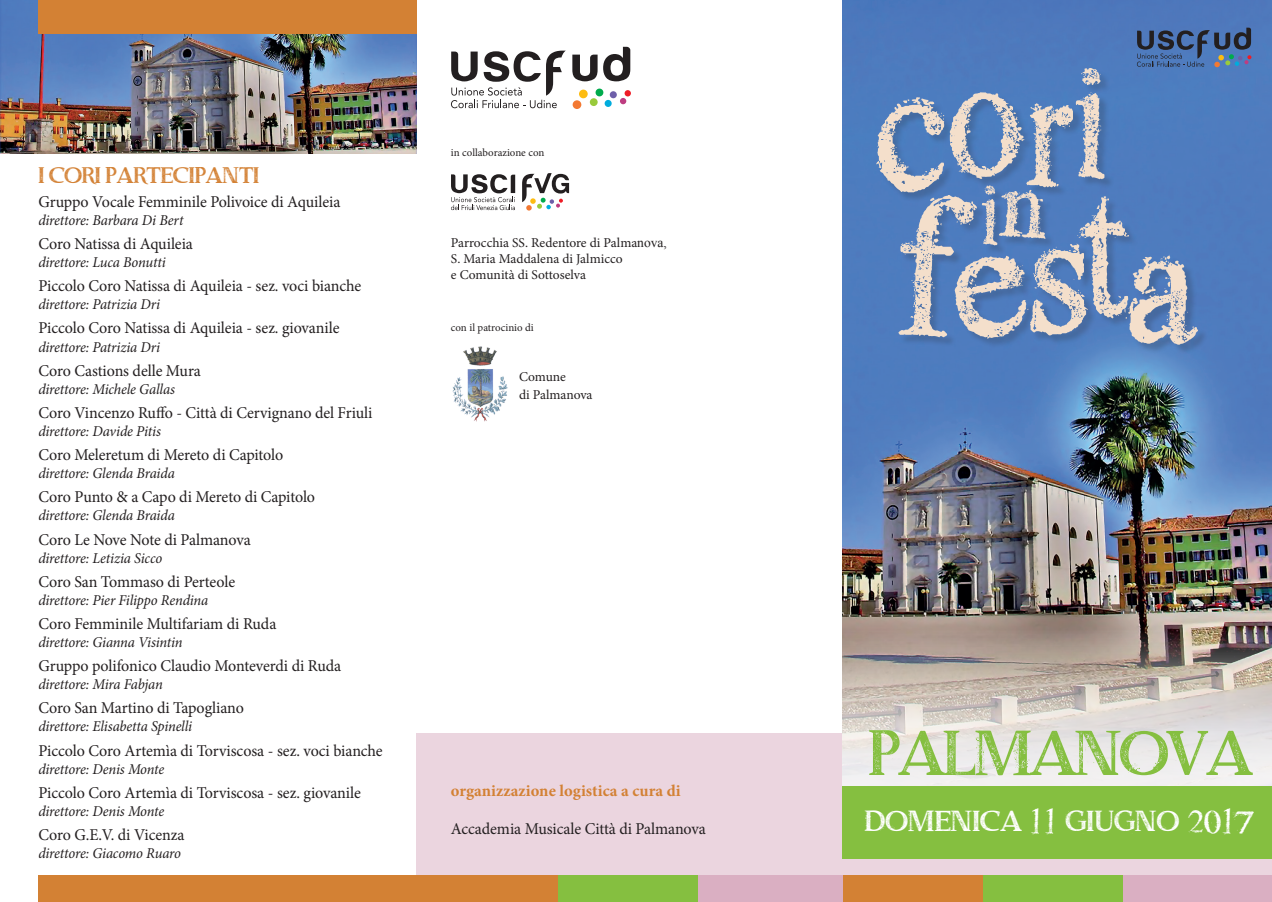
<style>
.page{position:relative;width:1272px;height:902px;background:#fff}
.page>*{position:absolute;margin:0;border:0;box-sizing:border-box;transform-origin:0 0}
.t1{font:63px "Dust Serif";letter-spacing:-.04em;color:#85bf40;scale:.9 1}
.t2{font:28.95px "Dust Serif";color:#fff;scale:.9 1}
.t3{font:22.5px "Dust Serif";letter-spacing:-.01em;color:#d38134;scale:.9 1}
.t4{font:16.5px "Minion Pro";letter-spacing:-.005em;color:#231f20}
.t5{font:700 16.5px "Minion Pro";color:#d38134}
.t6{font:italic 15px "Minion Pro";letter-spacing:-.015em;color:#231f20}
.t7{font:13.5px/16.2px "Minion Pro";color:#231f20}
.t8{font:10.8px "Minion Pro";color:#231f20}
.s1{font-family:"Times New Roman"}
</style>
<div class="page">
<img style="left:0;top:0;width:417px;height:153px">
<div style="left:417px;top:733px;width:854px;height:164px;background:#ebd5df"></div>
<img style="left:842px;top:0;width:429px;height:629px">
<svg style="left:842px;top:629px;width:429px;height:156px;background:#cec6c0"></svg>
<div style="left:877px;top:69px;width:330px;height:286px;background:#231f20;opacity:.2"></div>
<svg style="left:876px;top:28px;width:375px;height:316px;background:#6a8abc"></svg>
<div style="left:842px;top:785px;width:429px;height:72px;background:#85bf40"></div>
<div style="left:982px;top:875px;width:141px;height:26px;background:#85bf40"></div>
<div style="left:842px;top:875px;width:140px;height:26px;background:#d38134"></div>
<div style="left:1123px;top:875px;width:148px;height:26px;background:#daafc2"></div>
<div style="left:557px;top:875px;width:140px;height:26px;background:#85bf40"></div>
<div style="left:417px;top:875px;width:140px;height:26px;background:#d38134"></div>
<div style="left:697px;top:875px;width:145px;height:26px;background:#daafc2"></div>
<svg style="left:451px;top:174px;width:64px;height:36px"></svg>
<svg style="left:522px;top:173px;width:47px;height:37px"></svg>
<div style="left:572px;top:100px;width:9px;height:9px;background:#f37932;border-radius:50%"></div>
<div style="left:590px;top:98px;width:7px;height:8px;background:#99ca3b;border-radius:50%"></div>
<div style="left:604px;top:100px;width:7px;height:7px;background:#00acdd;border-radius:50%"></div>
<svg style="left:620px;top:98px;width:6px;height:6px"></svg>
<div style="left:579px;top:90px;width:8px;height:8px;background:#fdbc12;border-radius:50%"></div>
<div style="left:595px;top:89px;width:8px;height:7px;background:#00ab4d;border-radius:50%"></div>
<div style="left:609px;top:91px;width:8px;height:7px;background:#6e5fa9;border-radius:50%"></div>
<div style="left:624px;top:90px;width:7px;height:6px;background:#ee1c26;border-radius:50%"></div>
<svg style="left:572px;top:55px;width:25px;height:26px"></svg>
<svg style="left:603px;top:47px;width:27px;height:34px"></svg>
<svg style="left:451px;top:51px;width:115px;height:57px"></svg>
<div style="left:38px;top:875px;width:379px;height:26px;background:#d38134"></div>
<div style="left:38px;top:0;width:379px;height:34px;background:#d38134"></div>
<img style="left:452px;top:346px;width:56px;height:75px">
<h3 class="t3" style="left:38px;top:165px;width:247px">I CORI PARTECIPANTI</h3>
<p class="t4" style="left:38px;top:190px;width:303px">Gruppo Vocale Femminile Polivoice di Aquileia</p>
<p class="t6" style="left:38px;top:210px;width:147px">direttore: Barbara Di Bert</p>
<p class="t4" style="left:38px;top:233px;width:156px">Coro Natissa di Aquileia</p>
<p class="t6" style="left:38px;top:252px;width:129px">direttore: Luca Bonutti</p>
<p class="t4" style="left:38px;top:275px;width:324px">Piccolo Coro Natissa di Aquileia - sez. voci bianche</p>
<p class="t6" style="left:38px;top:294px;width:123px">direttore: Patrizia Dri</p>
<p class="t4" style="left:38px;top:317px;width:302px">Piccolo Coro Natissa di Aquileia - sez. giovanile</p>
<p class="t6" style="left:38px;top:336px;width:123px">direttore: Patrizia Dri</p>
<p class="t4" style="left:38px;top:359px;width:164px">Coro Castions delle Mura</p>
<p class="t6" style="left:38px;top:379px;width:138px">direttore: Michele Gallas</p>
<p class="t4" style="left:38px;top:401px;width:335px">Coro Vincenzo Ruffo - Città di Cervignano del Friuli</p>
<p class="t6" style="left:38px;top:421px;width:124px">direttore: Davide Pitis</p>
<p class="t4" style="left:38px;top:443px;width:246px">Coro Meleretum di Mereto di Capitolo</p>
<p class="t6" style="left:38px;top:463px;width:138px">direttore: Glenda Braida</p>
<p class="t4" style="left:38px;top:486px;width:278px">Coro Punto &amp; a Capo di Mereto di Capitolo</p>
<p class="t6" style="left:38px;top:505px;width:138px">direttore: Glenda Braida</p>
<p class="t4" style="left:38px;top:528px;width:214px">Coro Le Nove Note di Palmanova</p>
<p class="t6" style="left:38px;top:547px;width:125px">direttore: Letizia Sicco</p>
<p class="t4" style="left:38px;top:570px;width:198px">Coro San Tommaso di Perteole</p>
<p class="t6" style="left:38px;top:589px;width:171px">direttore: Pier Filippo Rendina</p>
<p class="t4" style="left:38px;top:612px;width:239px">Coro Femminile Multifariam di Ruda</p>
<p class="t6" style="left:38px;top:632px;width:146px">direttore: Gianna Visintin</p>
<p class="t4" style="left:38px;top:654px;width:304px">Gruppo polifonico Claudio Monteverdi di Ruda</p>
<p class="t6" style="left:38px;top:674px;width:126px">direttore: Mira Fabjan</p>
<p class="t4" style="left:38px;top:697px;width:207px">Coro San Martino di Tapogliano</p>
<p class="t6" style="left:38px;top:716px;width:155px">direttore: Elisabetta Spinelli</p>
<p class="t4" style="left:38px;top:739px;width:346px">Piccolo Coro Artemìa di Torviscosa - sez. voci bianche</p>
<p class="t6" style="left:38px;top:758px;width:127px">direttore: Denis Monte</p>
<p class="t4" style="left:38px;top:781px;width:324px">Piccolo Coro Artemìa di Torviscosa - sez. giovanile</p>
<p class="t6" style="left:38px;top:800px;width:127px">direttore: Denis Monte</p>
<p class="t4" style="left:38px;top:823px;width:147px">Coro G.E.V. di Vicenza</p>
<p class="t6" style="left:38px;top:842px;width:144px">direttore: Giacomo Ruaro</p>
<p class="t8" style="left:451px;top:145px;width:95px">in collaborazione con</p>
<p class="t7" style="left:451px;top:234px;width:217px">Parrocchia SS. Redentore di Palma<span class="s1">nova,<br></span>S. Maria Maddalena di Jalmicco<br>e Comunità di Sottoselva</p>
<p class="t8" style="left:451px;top:320px;width:84px">con il patrocinio di</p>
<p class="t7" style="left:519px;top:367px;width:75px;line-height:18px">Comune<br>di Palmanova</p>
<p class="t5" style="left:451px;top:779px;width:231px">organizzazione logistica a cura di</p>
<p class="t4" style="left:451px;top:817px;width:256px">Accademia Musicale Città di Palmanova</p>
<h1 class="t1" style="left:868px;top:724px;width:429px">PALMANOVA</h1>
<h2 class="t2" style="left:864px;top:807px;width:435px">DOMENICA 11 GIUGNO 2017</h2>
</div>
